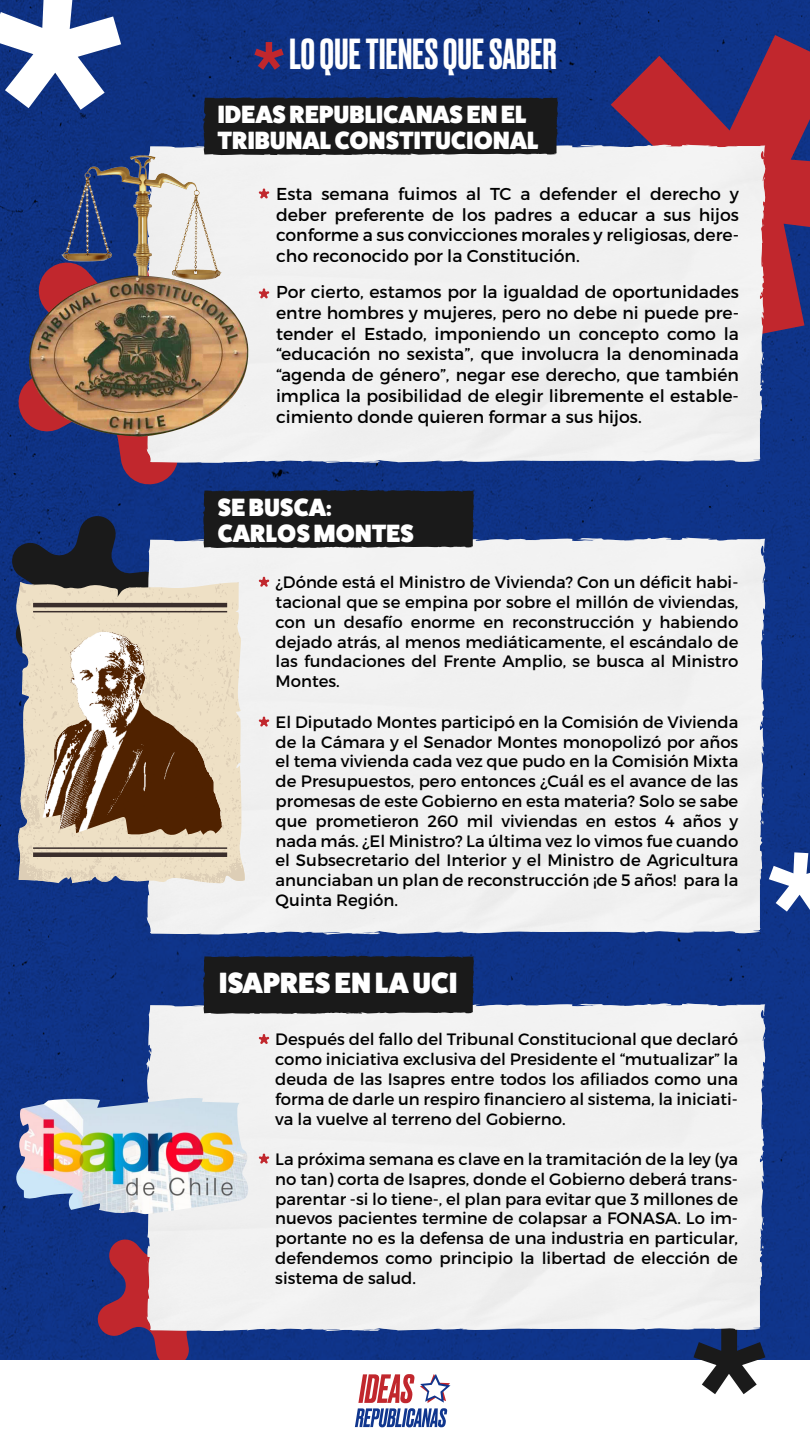
<style>
.page{position:relative;width:810px;height:1440px;background:#fff}
.page>*{position:absolute;margin:0;border:0;box-sizing:border-box;transform-origin:0 0}
.t1{font:500 40.88px "Druk Trial";letter-spacing:.01em;color:#fff}
.t2{font:800 29.4px "Fat Frank";letter-spacing:.01em;color:#fff}
.t3{font:800 25.12px/25.5px "Fat Frank";letter-spacing:.01em;color:#fff}
.t4{font:17.25px/20.7px "Trueno Rg";color:#000;text-align:justify}
.t5{font:16.5px/19.8px "Trueno Rg";color:#000;text-align:justify}
</style>
<div class="page">
<img style="left:0;top:0;width:810px;height:1360px">
<svg style="left:14px;top:242px;width:247px;height:244px;fill:#0f3285"></svg>
<svg style="left:593px;top:35px;width:217px;height:304px"></svg>
<svg style="left:0;top:0;width:121px;height:110px"></svg>
<svg style="left:769px;top:852px;width:41px;height:60px"></svg>
<svg style="left:355px;top:1374px;width:95px;height:53px"></svg>
<svg style="left:254px;top:42px;width:30px;height:28px"></svg>
<div style="left:146px;top:145px;width:543px;height:242px;background:#f1f1f1"></div>
<svg style="left:762px;top:376px;width:3px;height:9px"></svg>
<svg style="left:762px;top:352px;width:2px;height:10px"></svg>
<div style="left:146px;top:1003px;width:543px;height:250px;background:#f1f1f1"></div>
<svg style="left:694px;top:1326px;width:71px;height:68px"></svg>
<svg style="left:149px;top:1047px;width:2px;height:11px"></svg>
<svg style="left:762px;top:1242px;width:3px;height:9px"></svg>
<svg style="left:762px;top:1216px;width:2px;height:11px"></svg>
<svg style="left:95px;top:1228px;width:141px;height:132px"></svg>
<div style="left:203px;top:955px;width:271px;height:59px;background:#1a1a1a"></div>
<div style="left:146px;top:537px;width:543px;height:302px;background:#f1f1f1"></div>
<svg style="left:373px;top:918px;width:6px;height:2px"></svg>
<svg style="left:762px;top:816px;width:3px;height:11px"></svg>
<svg style="left:762px;top:787px;width:2px;height:12px"></svg>
<div style="left:203px;top:97px;width:355px;height:58px;background:#1a1a1a"></div>
<svg style="left:259px;top:188px;width:10px;height:11px"></svg>
<svg style="left:259px;top:288px;width:10px;height:11px"></svg>
<svg style="left:259px;top:717px;width:10px;height:10px"></svg>
<svg style="left:259px;top:1034px;width:10px;height:10px"></svg>
<svg style="left:259px;top:1154px;width:10px;height:10px"></svg>
<img style="left:51px;top:148px;width:182px;height:128px">
<img style="left:25px;top:276px;width:229px;height:161px">
<svg style="left:17px;top:673px;width:228px;height:210px;background:#d5cdbf"></svg>
<img style="left:39px;top:673px;width:185px;height:162px">
<svg style="left:10px;top:490px;width:464px;height:183px"></svg>
<svg style="left:33px;top:838px;width:194px;height:19px;background:#b3a693"></svg>
<img style="left:15px;top:1098px;width:233px;height:116px">
<h1 class="t1" style="left:290px;top:38px;width:269px">LO QUE TIENES QUE SABER</h1>
<h3 class="t3" style="left:218px;top:102px;width:322px">IDEAS REPUBLICANAS EN EL<br>TRIBUNAL CONSTITUCIONAL</h3>
<p class="t4" style="left:276px;top:183px;width:464px">Esta semana fuimos al TC a defender el derecho y deber preferente de los padres a educar a sus hijos conforme a sus convicciones morales y religiosas, dere&shy;cho reconocido por la Constitución.</p>
<p class="t4" style="left:276px;top:282px;width:464px">Por cierto, estamos por la igualdad de oportunidades entre hombres y mujeres, pero no debe ni puede pre&shy;tender el Estado, imponiendo un concepto como la “educación no sexista”, que involucra la denominada “agenda de género”, negar ese derecho, que también implica la posibilidad de elegir libremente el estable&shy;cimiento donde quieren formar a sus hijos.</p>
<h3 class="t3" style="left:218px;top:495px;width:198px">SE BUSCA:<br>CARLOS MONTES</h3>
<p class="t5" style="left:276px;top:572px;width:464px">¿Dónde está el Ministro de Vivienda? Con un déficit habi&shy;tacional que se empina por sobre el millón de viviendas, con un desafío enorme en reconstrucción y habiendo dejado atrás, al menos mediáticamente, el escándalo de las fundaciones del Frente Amplio, se busca al Ministro Montes.</p>
<p class="t5" style="left:276px;top:712px;width:464px">El Diputado Montes participó en la Comisión de Vivienda de la Cámara y el Senador Montes monopolizó por años el tema vivienda cada vez que pudo en la Comisión Mixta de Presupuestos, pero entonces ¿Cuál es el avance de las promesas de este Gobierno en esta materia? Solo se sabe que prometieron 260 mil viviendas en estos 4 años y nada más. ¿El Ministro? La última vez lo vimos fue cuando el Subsecretario del Interior y el Ministro de Agricultura anunciaban un plan de reconstrucción ¡de 5 años! para la Quinta Región.</p>
<h2 class="t2" style="left:219px;top:967px;width:240px">ISAPRES ENLA UCI</h2>
<p class="t5" style="left:275px;top:1030px;width:464px">Después del fallo del Tribunal Constitucional que declaró como iniciativa exclusiva del Presidente el “mutualizar” la deuda de las Isapres entre todos los afiliados como una forma de darle un respiro financiero al sistema, la iniciati&shy;va la vuelve al terreno del Gobierno.</p>
<p class="t5" style="left:275px;top:1149px;width:464px">La próxima semana es clave en la tramitación de la ley (ya no tan) corta de Isapres, donde el Gobierno deberá trans&shy;parentar -si lo tiene-, el plan para evitar que 3 millones de nuevos pacientes termine de colapsar a FONASA. Lo im&shy;portante no es la defensa de una industria en particular, defendemos como principio la libertad de elección de sistema de salud.</p>
</div>
